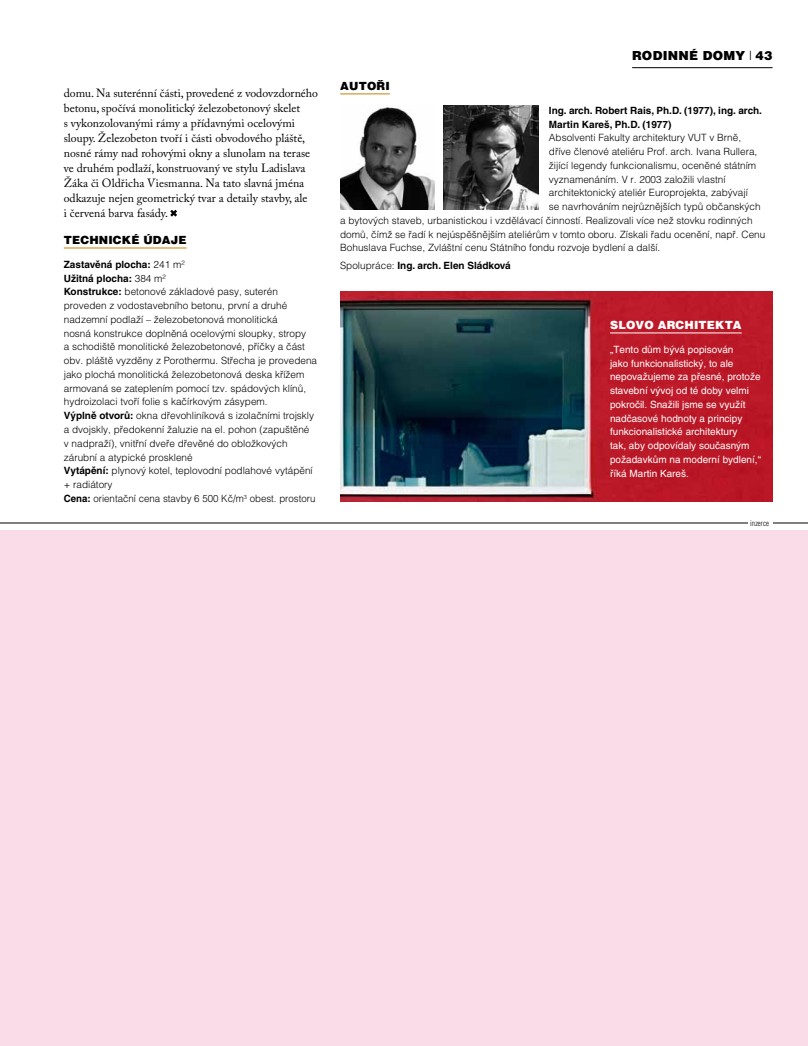
<style>
.page{position:relative;width:808px;height:1046px;background:#fff}
.page>*{position:absolute;margin:0;border:0;box-sizing:border-box;transform-origin:0 0}
.t1{font:12.5px "Helvetica CE Black";letter-spacing:.025em;color:#000}
.t2{font:11.88px/15px "Adobe Caslon Pro";color:#000}
.t3{font:11.25px "Helvetica CE Black";letter-spacing:.015em;color:#000}
.t4{font:11.25px "Helvetica CE Black";letter-spacing:.015em;color:#fff}
.t5{font:10px/13.8px "Helvetica CE Light";color:#000}
.t6{font:10px/13.8px "Helvetica CE";color:#fff}
.t7{font:700 10px/13.8px "Helvetica CE";color:#000}
.t8{font:7.5px "Helvetica Condensed CE Light";letter-spacing:.01em;color:#000}
.s1{font-family:"Helvetica CE Light";font-weight:400}
.s2{font-family:"Helvetica CE";font-weight:700}
.s3{font-family:"Helvetica CE Light"}
</style>
<div class="page">
<div style="left:0;top:530px;width:808px;height:515px;background:#fadce9"></div>
<hr style="left:0;top:522px;width:808px;height:1px;background:#000">
<div style="left:748px;top:516px;width:24px;height:14px;background:#fff"></div>
<hr style="left:340px;top:94px;width:50px;height:1px;background:#c98002">
<hr style="left:64px;top:248px;width:123px;height:1px;background:#c98002">
<img style="left:340px;top:291px;width:432px;height:210px">
<img style="left:340px;top:107px;width:95px;height:102px">
<img style="left:444px;top:106px;width:94px;height:103px">
<hr style="left:610px;top:332px;width:132px;height:1px;background:#fff">
<svg style="left:170px;top:210px;width:7px;height:6px"></svg>
<hr style="left:632px;top:67px;width:140px;height:1px;background:#000">
<p class="t2" style="left:64px;top:85px;width:256px">domu. Na suterénní části, provedené z vodovzdorného betonu, spočívá monolitický železobetonový skelet<br>s vykonzolovanými rámy a přídavnými ocelovými sloupy. Železobeton tvoří i části obvodového pláště, nosné rámy nad rohovými okny a slunolam na terase ve druhém podlaží, konstruovaný ve stylu Ladislava Žáka či Oldřicha Viesmanna. Na tato slavná jména odkazuje nejen geometrický tvar a detaily stavby, ale<br>i červená barva fasády.</p>
<p class="t3" style="left:64px;top:234px;width:124px">TECHNICKÉ ÚDAJE</p>
<p class="t7" style="left:64px;top:257px;width:122px">Zastavěná plocha: <span class="s1">241 m²<br></span>Užitná plocha: <span class="s1">384 m²</span></p>
<p class="t5" style="left:64px;top:285px;width:255px"><span class="s2">Konstrukce:</span> betonové základové pasy, suterén proveden z vodostavebního betonu, první a druhé nadzemní podlaží – železobetonová monolitická<br>nosná konstrukce doplněná ocelovými sloupky, stropy<br>a schodiště monolitické železobetonové, příčky a část obv. pláště vyzděny z Porothermu. Střecha je provedena jako plochá monolitická železobetonová deska křížem armovaná se zateplením pomocí tzv. spádových klínů, hydroizolaci tvoří folie s kačírkovým zásypem.<br><span class="s2">Výplně otvorů:</span> okna dřevohliníková s izolačními trojskly a dvojskly, předokenní žaluzie na el. pohon (zapuštěné<br>v nadpraží), vnitřní dveře dřevěné do obložkových zárubní a atypické prosklené<br><span class="s2">Vytápění:</span> plynový kotel, teplovodní podlahové vytápění + radiátory<br><span class="s2">Cena:</span> orientační cena stavby 6 500 Kč/m<sup>3</sup> obest. prostoru</p>
<p class="t3" style="left:340px;top:80px;width:49px">AUTOŘI</p>
<p class="t1" style="left:632px;top:49px;width:142px">RODINNÉ DOMY <span class="s3">|</span> 43</p>
<p class="t7" style="left:549px;top:103px;width:215px">Ing. arch. Robert Rais, Ph.D. (1977), ing. arch.<br>Martin Kareš, Ph.D. (1977)</p>
<p class="t5" style="left:549px;top:131px;width:194px">Absolventi Fakulty architektury VUT v Brně,</p>
<p class="t5" style="left:549px;top:145px;width:210px">dříve členové ateliéru Prof. arch. Ivana Rullera,</p>
<p class="t5" style="left:549px;top:158px;width:209px">žijící legendy funkcionalismu, oceněné státním</p>
<p class="t5" style="left:549px;top:172px;width:178px">vyznamenáním. V r. 2003 založili vlastní</p>
<p class="t5" style="left:549px;top:186px;width:201px">architektonický ateliér Europrojekta, zabývají</p>
<p class="t5" style="left:549px;top:200px;width:213px">se navrhováním nejrůznějších typů občanských</p>
<p class="t5" style="left:340px;top:213px;width:414px">a bytových staveb, urbanistickou i vzdělávací činností. Realizovali více než stovku rodinných</p>
<p class="t5" style="left:340px;top:227px;width:427px">domů, čímž se řadí k nejúspěšnějším ateliérům v tomto oboru. Získali řadu ocenění, např. Cenu</p>
<p class="t5" style="left:340px;top:241px;width:322px">Bohuslava Fuchse, Zvláštní cenu Státního fondu rozvoje bydlení a další.</p>
<p class="t7" style="left:340px;top:258px;width:172px"><span class="s1">Spolupráce:</span> Ing. arch. Elen Sládková</p>
<p class="t4" style="left:610px;top:318px;width:133px">SLOVO ARCHITEKTA</p>
<p class="t6" style="left:610px;top:342px;width:152px">„Tento dům bývá popisován<br>jako funkcionalistický, to ale nepovažujeme za přesné, protože stavební vývoj od té doby velmi pokročil. Snažili jsme se využít nadčasové hodnoty a principy funkcionalistické architektury<br>tak, aby odpovídaly současným požadavkům na moderní bydlení,“ říká Martin Kareš.</p>
<p class="t8" style="left:750px;top:518px;width:20px">inzerce</p>
</div>
